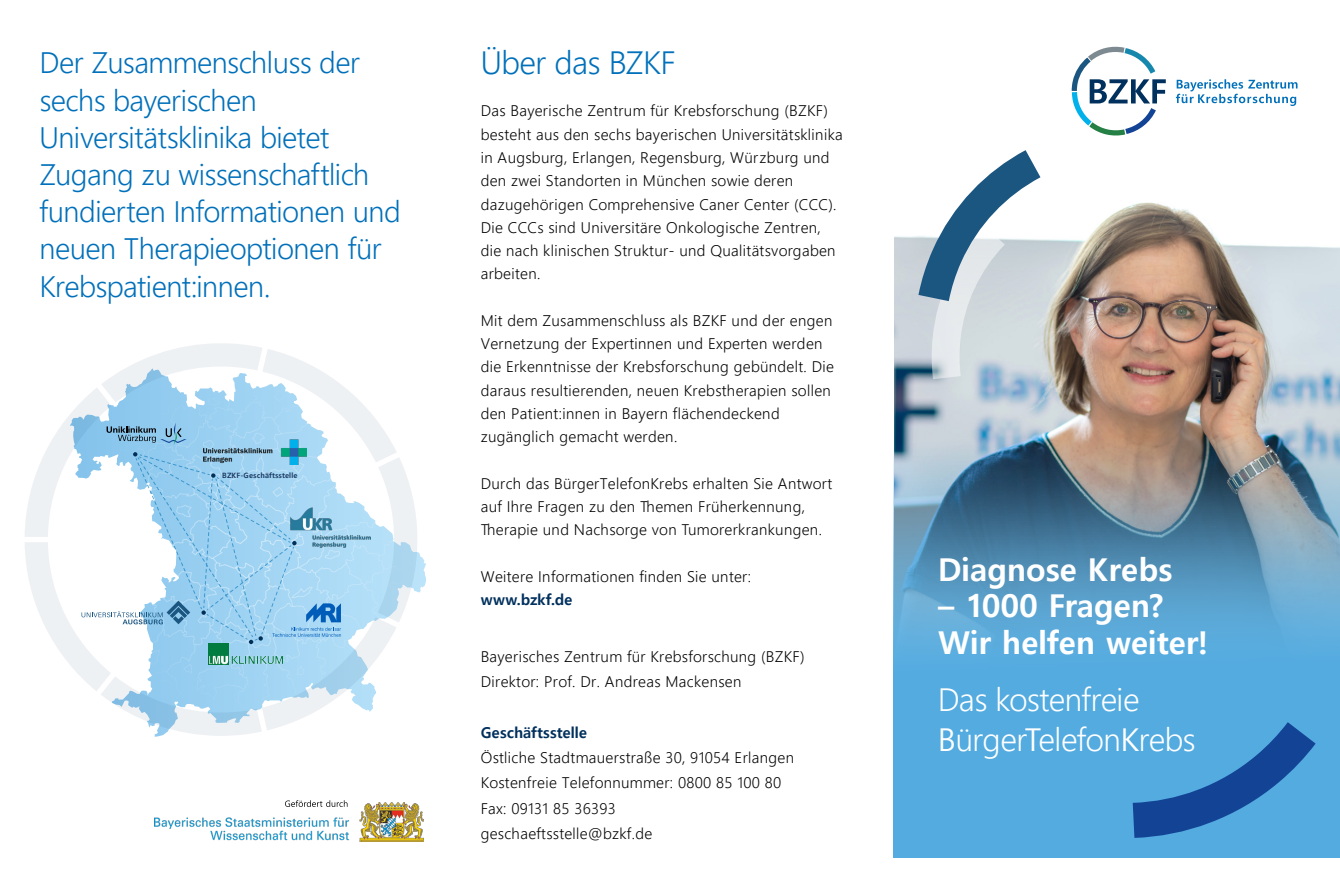
<style>
.page{position:relative;width:1340px;height:893px;background:#fff}
.page>*{position:absolute;margin:0;border:0;box-sizing:border-box;transform-origin:0 0}
.Überschrift{font:700 31.5px "Malgun Gothic";letter-spacing:-.005em;color:#fff}
.t1{font:300 31.5px/40.5px "Malgun Gothic";letter-spacing:-.02em;color:#fff}
.t2{font:300 31.5px "Malgun Gothic";letter-spacing:-.025em;color:#0070ba}
.t3{font:300 28.95px/37.2px "Malgun Gothic";letter-spacing:-.02em;color:#0070ba}
.Fließ_groß{font:300 15px "Malgun Gothic";letter-spacing:.02em;color:#000}
.Fließ_groß_Bold{font:700 15px "Malgun Gothic";color:#00305d}
.t4{font:700 7.35px "Malgun Gothic";letter-spacing:.02em;color:#1a3962}
.s1{font-weight:400}
</style>
<div class="page">
<img style="left:894px;top:46px;width:445px;height:332px">
<img style="left:893px;top:378px;width:446px;height:480px">
<svg style="left:1175px;top:79px;width:122px;height:27px"></svg>
<svg style="left:1097px;top:684px;width:242px;height:173px;background:#4899d3"></svg>
<svg style="left:897px;top:47px;width:268px;height:335px"></svg>
<svg style="left:25px;top:343px;width:392px;height:393px"></svg>
<svg style="left:107px;top:423px;width:80px;height:22px;background:#78aaca"></svg>
<img style="left:209px;top:644px;width:74px;height:21px">
<svg style="left:81px;top:452px;width:260px;height:192px"></svg>
<img style="left:204px;top:439px;width:103px;height:26px">
<img style="left:290px;top:507px;width:80px;height:40px">
<img style="left:155px;top:802px;width:268px;height:39px">
<svg style="left:285px;top:800px;width:62px;height:7px"></svg>
<p class="t3" style="left:39px;top:45px;width:322px">Der Zusammenschluss der</p>
<p class="t2" style="left:480px;top:44px;width:196px">Über das BZKF</p>
<p class="t3" style="left:39px;top:82px;width:363px">sechs bayerischen<br>Universitätsklinika bietet<br>Zugang zu wissenschaftlich fundierten Informationen und neuen Therapieoptionen für<br>Krebspatient:innen.</p>
<p class="Fließ_groß" style="left:480px;top:102px;width:349px">Das Bayerische Zentrum für Krebsforschung (BZKF)</p>
<p class="Fließ_groß" style="left:480px;top:126px;width:363px">besteht aus den sechs bayerischen Universitätsklinika</p>
<p class="Fließ_groß" style="left:480px;top:149px;width:350px">in Augsburg, Erlangen, Regensburg, Würzburg und</p>
<p class="Fließ_groß" style="left:480px;top:172px;width:314px">den zwei Standorten in München sowie deren</p>
<p class="Fließ_groß" style="left:480px;top:195px;width:357px">dazugehörigen Comprehensive Caner Center (CCC).</p>
<p class="Fließ_groß" style="left:480px;top:219px;width:342px">Die CCCs sind Universitäre Onkologische Zentren,</p>
<p class="Fließ_groß" style="left:480px;top:242px;width:356px">die nach klinischen Struktur- und Qualitätsvorgaben</p>
<p class="Fließ_groß" style="left:480px;top:265px;width:61px">arbeiten.</p>
<p class="Fließ_groß" style="left:480px;top:312px;width:353px">Mit dem Zusammenschluss als BZKF und der engen</p>
<p class="Fließ_groß" style="left:480px;top:335px;width:343px">Vernetzung der Expertinnen und Experten werden</p>
<p class="Fließ_groß" style="left:480px;top:358px;width:355px">die Erkenntnisse der Krebsforschung gebündelt. Die</p>
<p class="Fließ_groß" style="left:480px;top:381px;width:352px">daraus resultierenden, neuen Krebstherapien sollen</p>
<p class="Fließ_groß" style="left:480px;top:405px;width:300px">den Patient:innen in Bayern flächendeckend</p>
<p class="Fließ_groß" style="left:480px;top:428px;width:198px">zugänglich gemacht werden.</p>
<p class="Fließ_groß" style="left:480px;top:474px;width:353px">Durch das BürgerTelefonKrebs erhalten Sie Antwort</p>
<p class="Fließ_groß" style="left:480px;top:498px;width:326px">auf Ihre Fragen zu den Themen Früherkennung,</p>
<p class="Fließ_groß" style="left:480px;top:521px;width:343px">Therapie und Nachsorge von Tumorerkrankungen.</p>
<p class="Fließ_groß" style="left:480px;top:567px;width:272px">Weitere Informationen finden Sie unter:</p>
<p class="Fließ_groß_Bold" style="left:480px;top:590px;width:93px">www.bzkf.de</p>
<p class="t4" style="left:222px;top:471px;width:77px">BZKF-Geschäftsstelle</p>
<p class="Fließ_groß" style="left:480px;top:647px;width:325px">Bayerisches Zentrum für Krebsforschung (BZKF)</p>
<p class="Fließ_groß" style="left:480px;top:673px;width:262px">Direktor: Prof. Dr. Andreas Mackensen</p>
<p class="Fließ_groß_Bold" style="left:480px;top:723px;width:108px">Geschäftsstelle</p>
<p class="Fließ_groß" style="left:480px;top:749px;width:315px">Östliche Stadtmauerstraße 30, 91054 Erlangen</p>
<p class="Fließ_groß" style="left:480px;top:774px;width:302px">Kostenfreie Telefonnummer: 0800 85 100 80</p>
<p class="Fließ_groß" style="left:480px;top:800px;width:137px">Fax: 09131 85 36393</p>
<p class="Fließ_groß" style="left:480px;top:825px;width:173px">geschaeftsstelle@bzkf.de</p>
<p class="Überschrift" style="left:938px;top:550px;width:236px">Diagnose Krebs</p>
<p class="Überschrift" style="left:938px;top:587px;width:226px">– 1000 Fragen?</p>
<p class="Überschrift" style="left:938px;top:624px;width:271px">Wir helfen weiter!</p>
<p class="t1" style="left:937px;top:680px;width:259px">Das kostenfreie<br><span class="s1">B</span>ürger<span class="s1">T</span>elefon<span class="s1">K</span>rebs</p>
</div>
